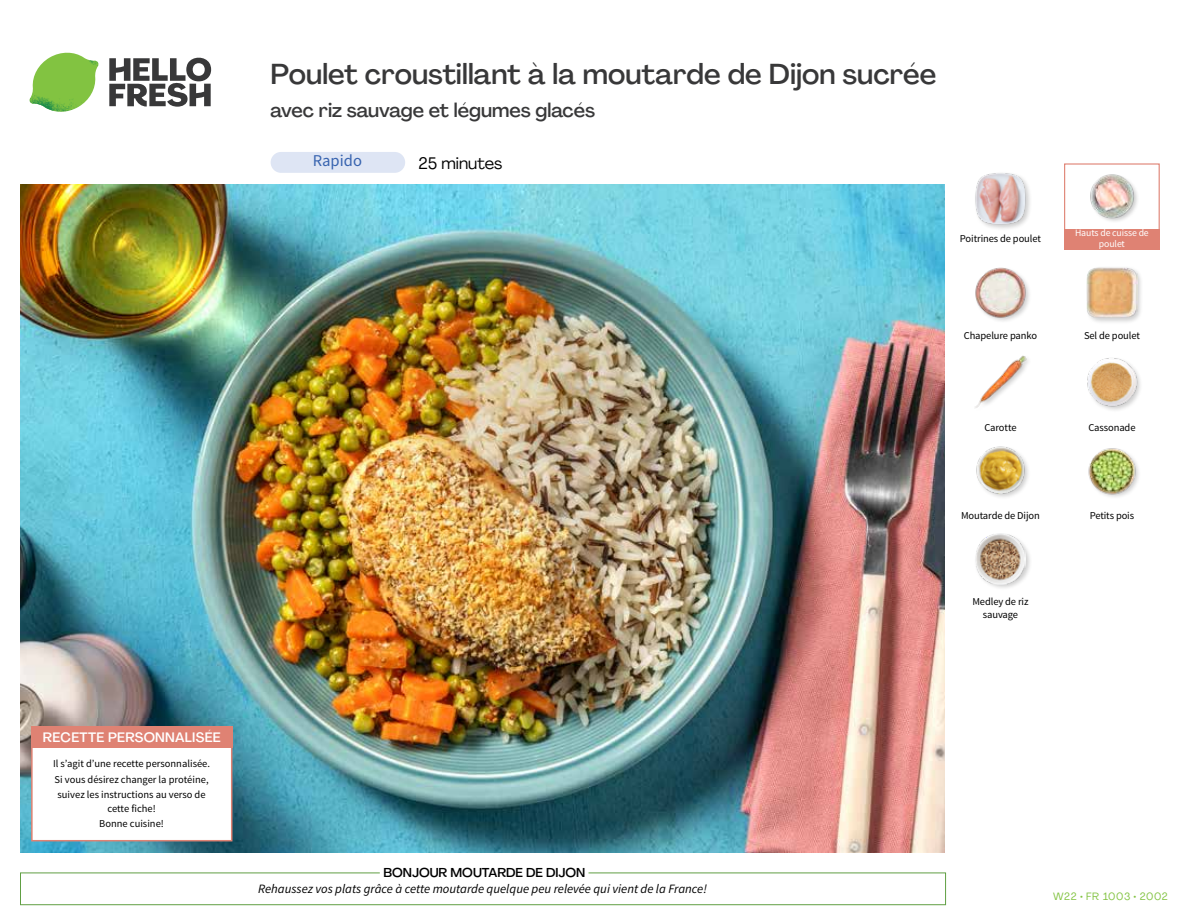
<style>
.page{position:relative;width:1188px;height:918px;background:#fff}
.page>*{position:absolute;margin:0;border:0;box-sizing:border-box;transform-origin:0 0}
.t1{font:500 28.5px "Agrandir";color:#383839}
.t2{font:500 19.5px "Agrandir";color:#383839}
.t3{font:16.5px "Agrandir";color:#000}
.t4{font:16.5px "Source Sans Pro";color:#3763af}
.t5{font:500 13.5px "Agrandir";letter-spacing:.02em;color:#fff}
.t6{font:italic 12.75px "Source Sans Pro";color:#000}
.t7{font:500 12.75px "Agrandir";color:#000}
.t8{font:10.5px/15.6px "Source Sans Pro";letter-spacing:-.01em;color:#000;text-align:center}
.t9{font:10.5px "Agrandir";letter-spacing:.05em;color:#82c341}
.t10{font:9.75px/10.5px "Source Sans Pro";letter-spacing:-.01em;color:#fff;text-align:center}
</style>
<div class="page">
<svg style="left:109px;top:57px;width:102px;height:50px"></svg>
<svg style="left:34px;top:53px;width:62px;height:40px"></svg>
<img style="left:67px;top:53px;width:32px;height:26px">
<img style="left:33px;top:75px;width:59px;height:11px">
<img style="left:29px;top:79px;width:61px;height:33px">
<img style="left:65px;top:86px;width:27px;height:25px">
<div style="left:20px;top:873px;width:926px;height:32px;border:1px solid #609f43"></div>
<div style="left:380px;top:865px;width:209px;height:15px;background:#fff"></div>
<img style="left:21px;top:184px;width:924px;height:668px">
<div style="left:271px;top:152px;width:134px;height:21px;background:#dee5f4;border-radius:10px"></div>
<div style="left:974px;top:533px;width:59px;height:58px;background:#000;opacity:.2"></div>
<img style="left:975px;top:534px;width:51px;height:50px">
<img style="left:1088px;top:448px;width:51px;height:49px">
<img style="left:976px;top:446px;width:52px;height:51px">
<img style="left:1087px;top:358px;width:53px;height:52px">
<img style="left:975px;top:355px;width:53px;height:53px">
<div style="left:1085px;top:266px;width:59px;height:59px;background:#000;opacity:.2"></div>
<img style="left:1087px;top:267px;width:50px;height:51px">
<img style="left:975px;top:267px;width:54px;height:54px">
<img style="left:1090px;top:174px;width:48px;height:47px">
<div style="left:974px;top:171px;width:58px;height:60px;background:#000;opacity:.2"></div>
<img style="left:974px;top:171px;width:54px;height:54px">
<div style="left:1064px;top:163px;width:96px;height:73px;border:1px solid #df8273"></div>
<div style="left:1064px;top:229px;width:96px;height:21px;background:#df8273"></div>
<div style="left:31px;top:726px;width:201px;height:115px;background:#fff;border:2px solid #df8273"></div>
<div style="left:31px;top:726px;width:202px;height:22px;background:#df8273"></div>
<h1 class="t1" style="left:271px;top:56px;width:667px">Poulet croustillant à la moutarde de Dijon sucrée</h1>
<h2 class="t2" style="left:271px;top:98px;width:326px">avec riz sauvage et légumes glacés</h2>
<h3 class="t3" style="left:418px;top:153px;width:86px">25 minutes</h3>
<h3 class="t4" style="left:313px;top:151px;width:51px">Rapido</h3>
<p class="t8" style="left:960px;top:231px;width:83px">Poitrines de poulet</p>
<p class="t8" style="left:964px;top:328px;width:75px">Chapelure panko</p>
<p class="t8" style="left:984px;top:420px;width:34px">Carotte</p>
<p class="t8" style="left:961px;top:508px;width:80px">Moutarde de Dijon</p>
<p class="t8" style="left:972px;top:595px;width:58px;line-height:13.5px">Medley de riz sauvage</p>
<p class="t10" style="left:1075px;top:228px;width:75px">Hauts de cuisse de poulet</p>
<p class="t8" style="left:1084px;top:328px;width:57px">Sel de poulet</p>
<p class="t8" style="left:1088px;top:420px;width:49px">Cassonade</p>
<p class="t8" style="left:1090px;top:508px;width:46px">Petits pois</p>
<p class="t5" style="left:43px;top:729px;width:179px">RECETTE PERSONNALISÉE</p>
<p class="t8" style="left:53px;top:756px;width:158px;text-align:left">Il s’agit d’une recette personnalisée.<br>Si vous désirez changer la protéine, suivez les instructions au verso de</p>
<p class="t8" style="left:99px;top:801px;width:66px">cette fiche!<br>Bonne cuisine!</p>
<p class="t7" style="left:384px;top:864px;width:203px">BONJOUR MOUTARDE DE DIJON</p>
<p class="t6" style="left:258px;top:881px;width:450px">Rehaussez vos plats grâce à cette moutarde quelque peu relevée qui vient de la France!</p>
<p class="t9" style="left:1053px;top:890px;width:116px">W22 • FR 1003 • 2002</p>
</div>
